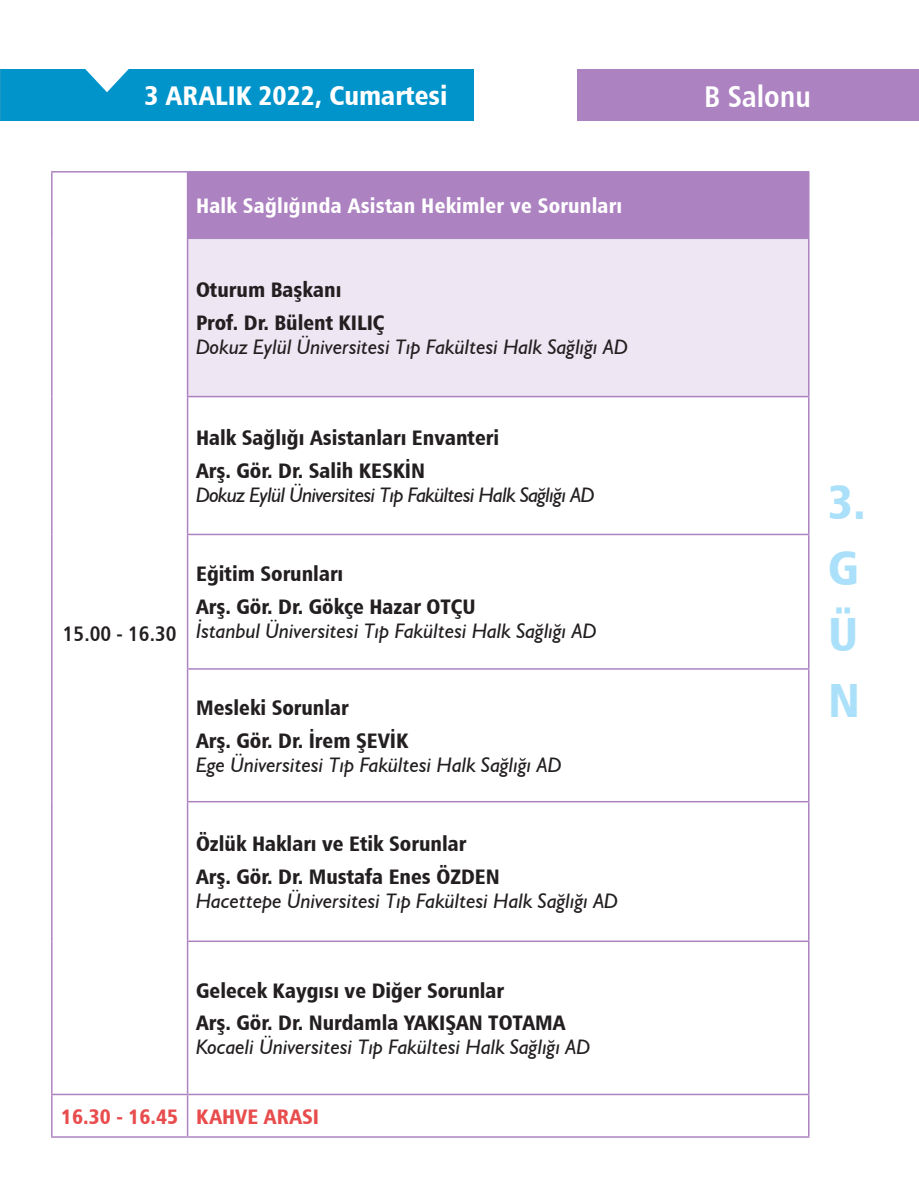
<style>
.page{position:relative;width:919px;height:1200px;background:#fff}
.page>*{position:absolute;margin:0;border:0;box-sizing:border-box;transform-origin:0 0}
.t1{font:48px "Humanist 777 BT Black Condensed B";color:#aae0f9}
.t2{font:30px "Humanist 777 BT Bold Condensed B";color:#fff}
.t3{font:27px "Humanist 777 BT Black Condensed B";color:#fff}
.t4{font:21px "Humanist 777 BT Black Condensed B";color:#231f20}
.t5{font:italic 21px "Humanist 521 BT";color:#231f20}
.t6{font:italic 21px "Humanist 521 BT";letter-spacing:-.03em;color:#231f20}
.t7{font:21px "Humanist 777 BT Black Condensed B";letter-spacing:.01em;color:#fff}
.t8{font:21px "Humanist 777 BT Black Condensed B";color:#e84c4d}
.t9{font:21px "Humanist 777 BT Bold Condensed B";color:#231f20}
</style>
<div class="page">
<div style="left:0;top:69px;width:473px;height:51px;background:#0094ca"></div>
<div style="left:577px;top:69px;width:341px;height:51px;background:#ac82c1"></div>
<div style="left:187px;top:172px;width:621px;height:66px;background:#ac82c1"></div>
<div style="left:187px;top:238px;width:621px;height:158px;background:#eee6f3"></div>
<hr style="left:51px;top:171px;width:136px;height:1px;background:#ac82c1">
<hr style="left:51px;top:172px;width:2px;height:66px;background:#ac82c1">
<hr style="left:51px;top:238px;width:2px;height:158px;background:#ac82c1">
<hr style="left:51px;top:396px;width:2px;height:138px;background:#ac82c1">
<hr style="left:51px;top:534px;width:2px;height:134px;background:#ac82c1">
<hr style="left:51px;top:668px;width:2px;height:133px;background:#ac82c1">
<hr style="left:51px;top:801px;width:2px;height:140px;background:#ac82c1">
<hr style="left:51px;top:941px;width:2px;height:152px;background:#ac82c1">
<hr style="left:187px;top:171px;width:622px;height:1px;background:#ac82c1">
<hr style="left:807px;top:172px;width:2px;height:65px;background:#ac82c1">
<hr style="left:187px;top:237px;width:622px;height:2px;background:#ac82c1">
<hr style="left:807px;top:239px;width:2px;height:157px;background:#ac82c1">
<hr style="left:187px;top:396px;width:622px;height:1px;background:#ac82c1">
<hr style="left:807px;top:397px;width:2px;height:136px;background:#ac82c1">
<hr style="left:187px;top:533px;width:622px;height:2px;background:#ac82c1">
<hr style="left:807px;top:535px;width:2px;height:133px;background:#ac82c1">
<hr style="left:187px;top:668px;width:622px;height:1px;background:#ac82c1">
<hr style="left:807px;top:669px;width:2px;height:131px;background:#ac82c1">
<hr style="left:187px;top:800px;width:622px;height:2px;background:#ac82c1">
<hr style="left:807px;top:802px;width:2px;height:138px;background:#ac82c1">
<hr style="left:187px;top:940px;width:622px;height:1px;background:#ac82c1">
<hr style="left:807px;top:941px;width:2px;height:152px;background:#ac82c1">
<hr style="left:51px;top:1093px;width:136px;height:1px;background:#ac82c1">
<hr style="left:51px;top:1094px;width:2px;height:41px;background:#ac82c1">
<hr style="left:187px;top:1093px;width:622px;height:1px;background:#ac82c1">
<hr style="left:187px;top:1094px;width:1px;height:41px;background:#ac82c1">
<hr style="left:807px;top:1094px;width:2px;height:41px;background:#ac82c1">
<hr style="left:51px;top:1135px;width:136px;height:2px;background:#ac82c1">
<hr style="left:187px;top:1135px;width:622px;height:2px;background:#ac82c1">
<hr style="left:187px;top:239px;width:1px;height:157px;background:#ac82c1">
<hr style="left:187px;top:397px;width:1px;height:136px;background:#ac82c1">
<hr style="left:187px;top:535px;width:1px;height:133px;background:#ac82c1">
<hr style="left:187px;top:669px;width:1px;height:131px;background:#ac82c1">
<hr style="left:187px;top:802px;width:1px;height:138px;background:#ac82c1">
<hr style="left:187px;top:941px;width:1px;height:152px;background:#ac82c1">
<svg style="left:85px;top:69px;width:44px;height:23px"></svg>
<p class="t3" style="left:145px;top:79px;width:304px">3 ARALIK 2022, Cumartesi</p>
<p class="t2" style="left:704px;top:77px;width:108px">B Salonu</p>
<p class="t7" style="left:196px;top:192px;width:427px">Halk Sağlığında Asistan Hekimler ve Sorunları</p>
<p class="t4" style="left:196px;top:276px;width:147px">Oturum Başkanı</p>
<p class="t4" style="left:196px;top:309px;width:190px">Prof. Dr. Bülent KILIÇ</p>
<p class="t5" style="left:196px;top:333px;width:433px">Dokuz Eylül Üniversitesi Tıp Fakültesi Halk Sağlığı AD</p>
<p class="t4" style="left:196px;top:424px;width:304px">Halk Sağlığı Asistanları Envanteri</p>
<p class="t4" style="left:196px;top:457px;width:230px">Arş. Gör. Dr. Salih KESKİN</p>
<p class="t6" style="left:196px;top:481px;width:400px">Dokuz Eylül Üniversitesi Tıp Fakültesi Halk Sağlığı AD</p>
<p class="t9" style="left:63px;top:620px;width:115px">15.00 - 16.30</p>
<p class="t4" style="left:196px;top:560px;width:149px">Eğitim Sorunları</p>
<p class="t4" style="left:196px;top:593px;width:281px">Arş. Gör. Dr. Gökçe Hazar OTÇU</p>
<p class="t5" style="left:196px;top:617px;width:402px">İstanbul Üniversitesi Tıp Fakültesi Halk Sağlığı AD</p>
<p class="t4" style="left:196px;top:694px;width:154px">Mesleki Sorunlar</p>
<p class="t4" style="left:196px;top:726px;width:214px">Arş. Gör. Dr. İrem ŞEVİK</p>
<p class="t5" style="left:196px;top:751px;width:367px">Ege Üniversitesi Tıp Fakültesi Halk Sağlığı AD</p>
<p class="t4" style="left:196px;top:830px;width:272px">Özlük Hakları ve Etik Sorunlar</p>
<p class="t4" style="left:196px;top:862px;width:305px">Arş. Gör. Dr. Mustafa Enes ÖZDEN</p>
<p class="t5" style="left:196px;top:887px;width:423px">Hacettepe Üniversitesi Tıp Fakültesi Halk Sağlığı AD</p>
<p class="t4" style="left:196px;top:976px;width:309px">Gelecek Kaygısı ve Diğer Sorunlar</p>
<p class="t4" style="left:196px;top:1009px;width:371px">Arş. Gör. Dr. Nurdamla YAKIŞAN TOTAMA</p>
<p class="t5" style="left:196px;top:1033px;width:396px">Kocaeli Üniversitesi Tıp Fakültesi Halk Sağlığı AD</p>
<p class="t8" style="left:61px;top:1102px;width:118px">16.30 - 16.45</p>
<p class="t8" style="left:196px;top:1102px;width:125px">KAHVE ARASI</p>
<p class="t1" style="left:828px;top:471px;width:39px">3.</p>
<p class="t1" style="left:828px;top:537px;width:32px">G</p>
<p class="t1" style="left:828px;top:603px;width:32px">Ü</p>
<p class="t1" style="left:828px;top:669px;width:33px">N</p>
</div>
